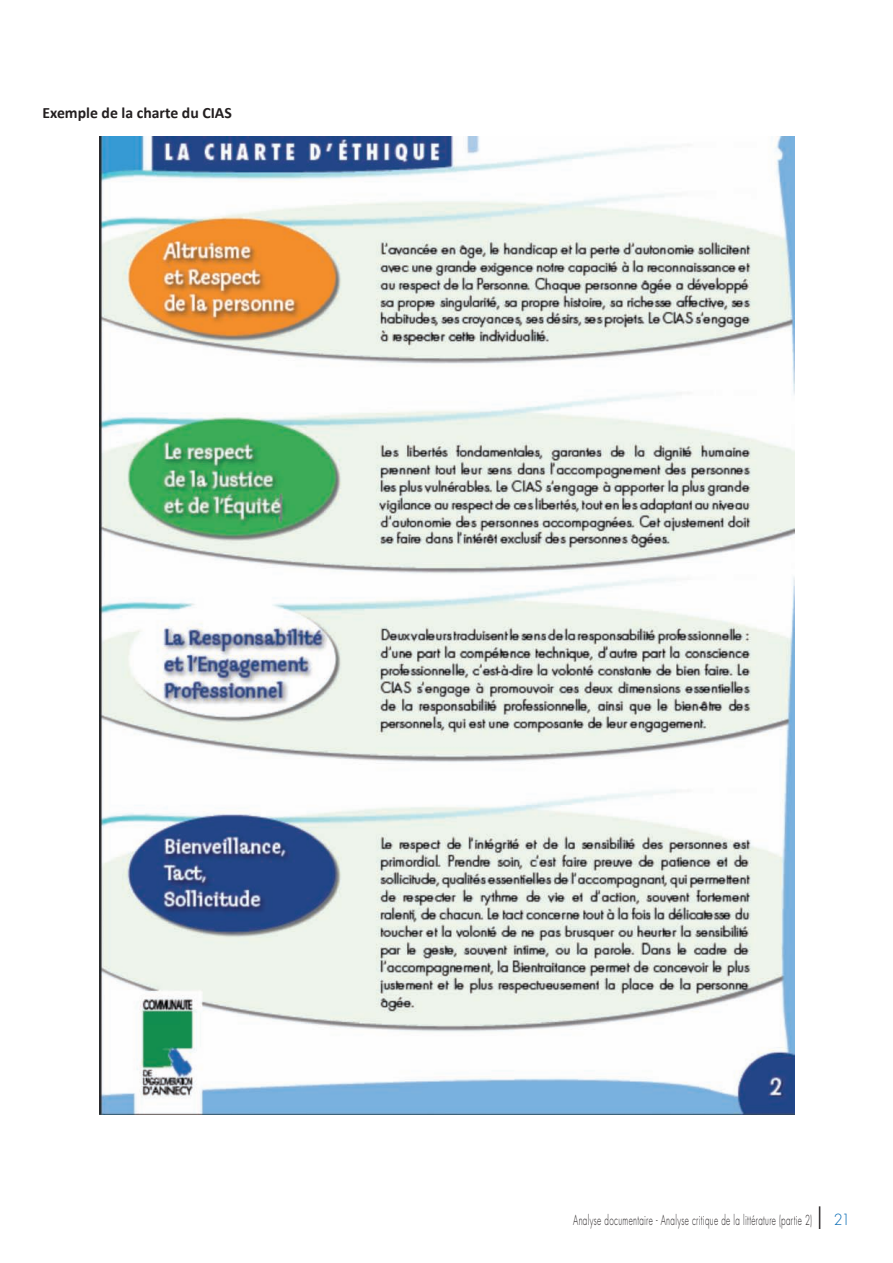
<style>
.page{position:relative;width:893px;height:1263px;background:#fff}
.page>*{position:absolute;margin:0;border:0;box-sizing:border-box;transform-origin:0 0}
.t1{font:700 15.75px "Calibri";color:#231f20}
.t2{font:300 15px "Futura";color:#0168b3;scale:.95 1}
.t3{font:300 13.5px "Futura";letter-spacing:.04em;color:#231f20;scale:.6 1}
.s1{font-size:30px;color:#231f20}
</style>
<div class="page">
<img style="left:99px;top:136px;width:695px;height:978px">
<p class="t1" style="left:43px;top:103px;width:191px">Exemple de la charte du CIAS</p>
<p class="t3" style="left:573px;top:1211px;width:400px">Analyse documentaire - Analyse critique de la littérature (partie 2)</p>
<p class="t2" style="left:817px;top:1209px;width:37px"><span class="s1">I</span> 21</p>
</div>
